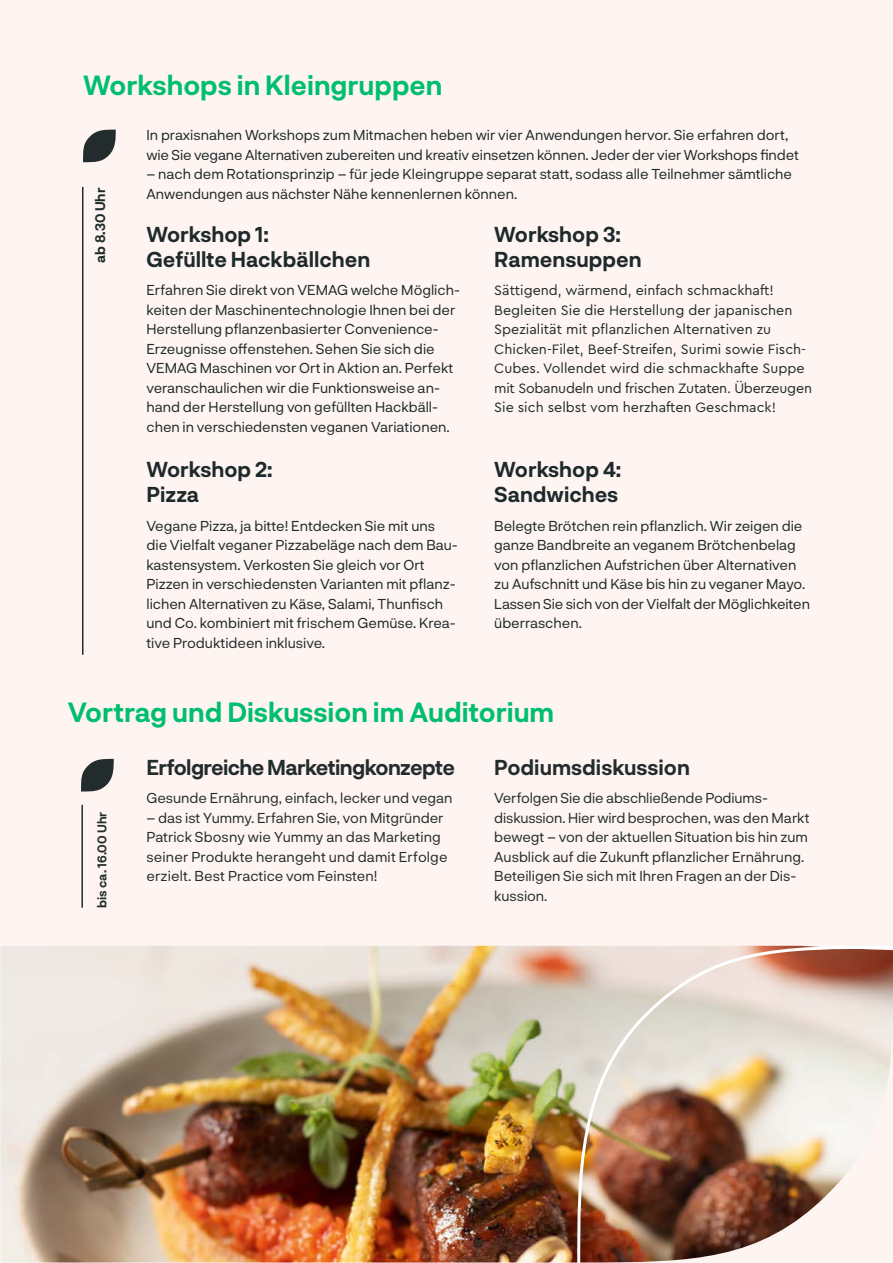
<style>
.page{position:relative;width:893px;height:1263px;background:#fef4f1}
.page>*{position:absolute;margin:0;border:0;box-sizing:border-box;transform-origin:0 0}
.t1{font:700 27px "Neurial Grotesk";color:#00be6f}
.t2{font:700 21px/25.2px "Neurial Grotesk";color:#1d292a}
.t3{font:700 21px "Neurial Grotesk";letter-spacing:-.03em;color:#232c2d}
.t4{font:700 21px "Neurial Grotesk";color:#232c2d}
.t5{font:14.25px/19.5px "Neurial Grotesk";color:#1d292a}
.t6{font:14.25px/19.5px "Neurial Grotesk";color:#232c2d}
.t7{font:14.25px/19.5px "Cera Pro";color:#1d292a}
.t8{font:700 13.5px "Neurial Grotesk";color:#1d292a}
.t9{font:700 12.3px "Neurial Grotesk";color:#232c2d}
</style>
<div class="page">
<img style="left:0;top:946px;width:576px;height:316px">
<img style="left:576px;top:945px;width:317px;height:318px">
<svg style="left:81px;top:759px;width:33px;height:33px"></svg>
<hr style="left:81px;top:805px;width:2px;height:103px;background:#232c2d">
<svg style="left:83px;top:130px;width:33px;height:32px"></svg>
<hr style="left:82px;top:187px;width:1px;height:468px;background:#232c2d">
<h1 class="t1" style="left:83px;top:66px;width:361px">Workshops in Kleingruppen</h1>
<p class="t8" style="left:90px;top:262px;width:76px;rotate:-90deg">ab 8.30 Uhr</p>
<p class="t5" style="left:146px;top:125px;width:654px">In praxisnahen Workshops zum Mitmachen heben wir vier Anwendungen hervor. Sie erfahren dort, wie Sie vegane Alternativen zubereiten und kreativ einsetzen können. Jeder der vier Workshops findet</p>
<p class="t5" style="left:146px;top:164px;width:647px">– nach dem Rotationsprinzip – für jede Kleingruppe separat statt, sodass alle Teilnehmer sämtliche<br>Anwendungen aus nächster Nähe kennenlernen können.</p>
<h2 class="t2" style="left:494px;top:220px;width:149px">Workshop 3:<br>Ramensuppen</h2>
<p class="t7" style="left:494px;top:280px;width:320px">Sättigend, wärmend, einfach schmackhaft!<br>Begleiten Sie die Herstellung der japanischen Spezialität mit pflanzlichen Alternativen zu Chicken-Filet, Beef-Streifen, Surimi sowie Fisch-Cubes. Vollendet wird die schmackhafte Suppe mit Sobanudeln und frischen Zutaten. Überzeugen Sie sich selbst vom herzhaften Geschmack!</p>
<h2 class="t2" style="left:146px;top:220px;width:225px">Workshop 1:<br>Gefüllte Hackbällchen</h2>
<p class="t5" style="left:146px;top:280px;width:315px">Erfahren Sie direkt von VEMAG welche Möglich&shy;keiten der Maschinentechnologie Ihnen bei der Herstellung pflanzenbasierter Convenience-Erzeugnisse offenstehen. Sehen Sie sich die VEMAG Maschinen vor Ort in Aktion an. Perfekt veranschaulichen wir die Funktionsweise an&shy;hand der Herstellung von gefüllten Hackbäll&shy;chen in verschiedensten veganen Variationen.</p>
<h2 class="t2" style="left:146px;top:456px;width:128px">Workshop 2:<br>Pizza</h2>
<p class="t5" style="left:146px;top:515px;width:313px">Vegane Pizza, ja bitte! Entdecken Sie mit uns die Vielfalt veganer Pizzabeläge nach dem Bau&shy;kastensystem. Verkosten Sie gleich vor Ort Pizzen in verschiedensten Varianten mit pflanz&shy;lichen Alternativen zu Käse, Salami, Thunfisch und Co. kombiniert mit frischem Gemüse. Krea&shy;tive Produktideen inklusive.</p>
<h2 class="t2" style="left:494px;top:456px;width:129px">Workshop 4:<br>Sandwiches</h2>
<p class="t5" style="left:494px;top:515px;width:317px">Belegte Brötchen rein pflanzlich. Wir zeigen die ganze Bandbreite an veganem Brötchenbelag von pflanzlichen Aufstrichen über Alternativen zu Aufschnitt und Käse bis hin zu veganer Mayo.<br>Lassen Sie sich von der Vielfalt der Möglichkeiten überraschen.</p>
<h1 class="t1" style="left:68px;top:693px;width:488px">Vortrag und Diskussion im Auditorium</h1>
<h2 class="t3" style="left:146px;top:752px;width:310px">Erfolgreiche Marketingkonzepte</h2>
<p class="t6" style="left:146px;top:788px;width:308px">Gesunde Ernährung, einfach, lecker und vegan</p>
<p class="t6" style="left:146px;top:807px;width:303px">– das ist Yummy. Erfahren Sie, von Mitgründer Patrick Sbosny wie Yummy an das Marketing seiner Produkte herangeht und damit Erfolge erzielt. Best Practice vom Feinsten!</p>
<h2 class="t4" style="left:494px;top:752px;width:197px">Podiumsdiskussion</h2>
<p class="t6" style="left:494px;top:788px;width:317px">Verfolgen Sie die abschließende Podiums&shy;diskussion. Hier wird besprochen, was den Markt bewegt – von der aktuellen Situation bis hin zum Ausblick auf die Zukunft pflanzlicher Ernährung.<br>Beteiligen Sie sich mit Ihren Fragen an der Dis&shy;kussion.</p>
<p class="t9" style="left:93px;top:908px;width:98px;rotate:-90deg">bis ca. 16.00 Uhr</p>
</div>
